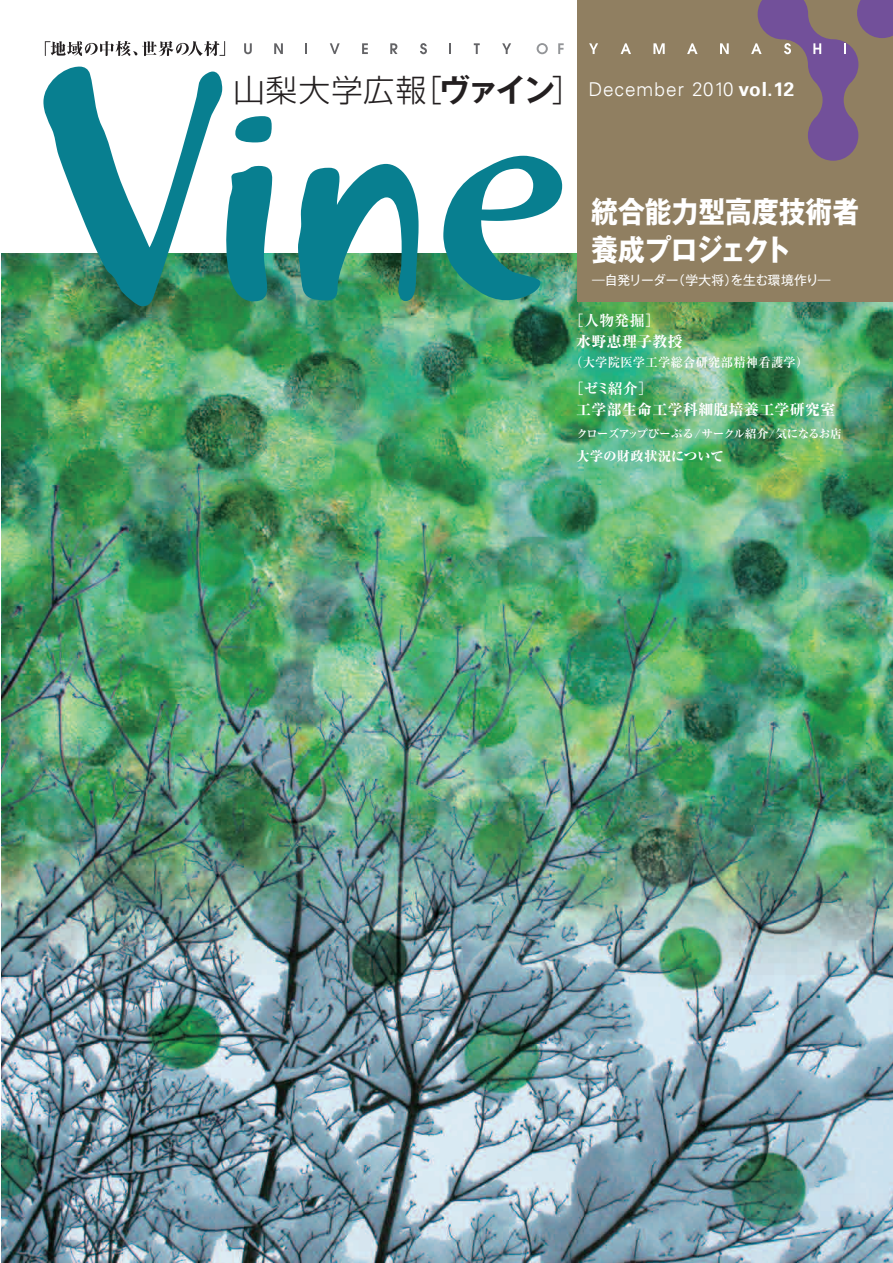
<style>
.page{position:relative;width:893px;height:1263px;background:#fff}
.page>*{position:absolute;margin:0;border:0;box-sizing:border-box;transform-origin:0 0}
.t1{font:300 31.2px "Shin Go Pro";letter-spacing:.04em;color:#231f20}
.t2{font:700 29.7px/38.2px "Gothic MB101 Pro";color:#fff;scale:.9 1}
.t3{font:19.2px "Nova Light SSK";letter-spacing:.08em;color:#fff}
.t4{font:800 14.85px/21.3px "Ryumin Pro";letter-spacing:.025em;color:#fff}
.t5{font:800 13.35px "Ryumin Pro";letter-spacing:.015em;color:#fff}
.t6{font:12.75px "Gothic MB101 Pro";letter-spacing:-.015em;color:#fff}
.t7{font:700 12.75px "Ryumin Pro";letter-spacing:.025em;color:#fff;scale:.96 1}
.t8{font:700 11.7px "Ryumin Pro";letter-spacing:-.07em;color:#fff}
.s1{font-family:"Gothic MB101 Pro De";font-weight:700}
.s2{font-family:"Nova SSK";font-weight:700}
.s3{font-weight:700}
</style>
<div class="page">
<img style="left:1px;top:254px;width:892px;height:1009px">
<svg style="left:43px;top:66px;width:229px;height:240px"></svg>
<svg style="left:298px;top:164px;width:121px;height:137px"></svg>
<svg style="left:443px;top:156px;width:119px;height:144px"></svg>
<div style="left:578px;top:0;width:315px;height:302px;background:#907f61"></div>
<svg style="left:45px;top:41px;width:6px;height:15px"></svg>
<svg style="left:51px;top:41px;width:168px;height:15px"></svg>
<svg style="left:219px;top:41px;width:6px;height:15px"></svg>
<svg style="left:244px;top:43px;width:8px;height:11px"></svg>
<svg style="left:274px;top:43px;width:9px;height:11px"></svg>
<svg style="left:305px;top:43px;width:2px;height:11px"></svg>
<svg style="left:330px;top:43px;width:10px;height:11px"></svg>
<svg style="left:362px;top:43px;width:6px;height:11px"></svg>
<svg style="left:390px;top:43px;width:8px;height:11px"></svg>
<svg style="left:420px;top:43px;width:7px;height:11px"></svg>
<svg style="left:449px;top:43px;width:2px;height:11px"></svg>
<svg style="left:474px;top:43px;width:6px;height:11px"></svg>
<svg style="left:502px;top:43px;width:9px;height:11px"></svg>
<svg style="left:537px;top:43px;width:11px;height:11px"></svg>
<svg style="left:558px;top:43px;width:6px;height:11px"></svg>
<svg style="left:589px;top:43px;width:9px;height:11px"></svg>
<svg style="left:621px;top:43px;width:10px;height:11px"></svg>
<svg style="left:653px;top:43px;width:12px;height:11px"></svg>
<svg style="left:687px;top:43px;width:11px;height:11px"></svg>
<svg style="left:720px;top:43px;width:9px;height:11px"></svg>
<svg style="left:751px;top:0;width:142px;height:161px"></svg>
<p class="t1" style="left:233px;top:65px;width:351px">山梨大学広報［<span class="s1">ヴァイン</span>］</p>
<p class="t3" style="left:590px;top:77px;width:206px">December 2010 <span class="s2">vol.12</span></p>
<p class="t2" style="left:591px;top:189px;width:299px">統合能力型高度技術者養成プロジェクト</p>
<p class="t6" style="left:592px;top:270px;width:240px">―自発リーダー（学大将）を生む環境作り―</p>
<p class="t4" style="left:576px;top:309px;width:108px;text-indent:-7px"><span class="s3">［人物発掘］<br></span>水野恵理子教授</p>
<p class="t7" style="left:570px;top:352px;width:250px">（大学院医学工学総合研究部精神看護学）</p>
<p class="t4" style="left:576px;top:377px;width:260px;text-indent:-7px"><span class="s3">［ゼミ紹介］<br></span>工学部生命工学科細胞培養工学研究室</p>
<p class="t8" style="left:576px;top:424px;width:267px">クローズアップぴーぷる/サークル紹介/気になるお店</p>
<p class="t5" style="left:576px;top:445px;width:149px">大学の財政状況について</p>
</div>
